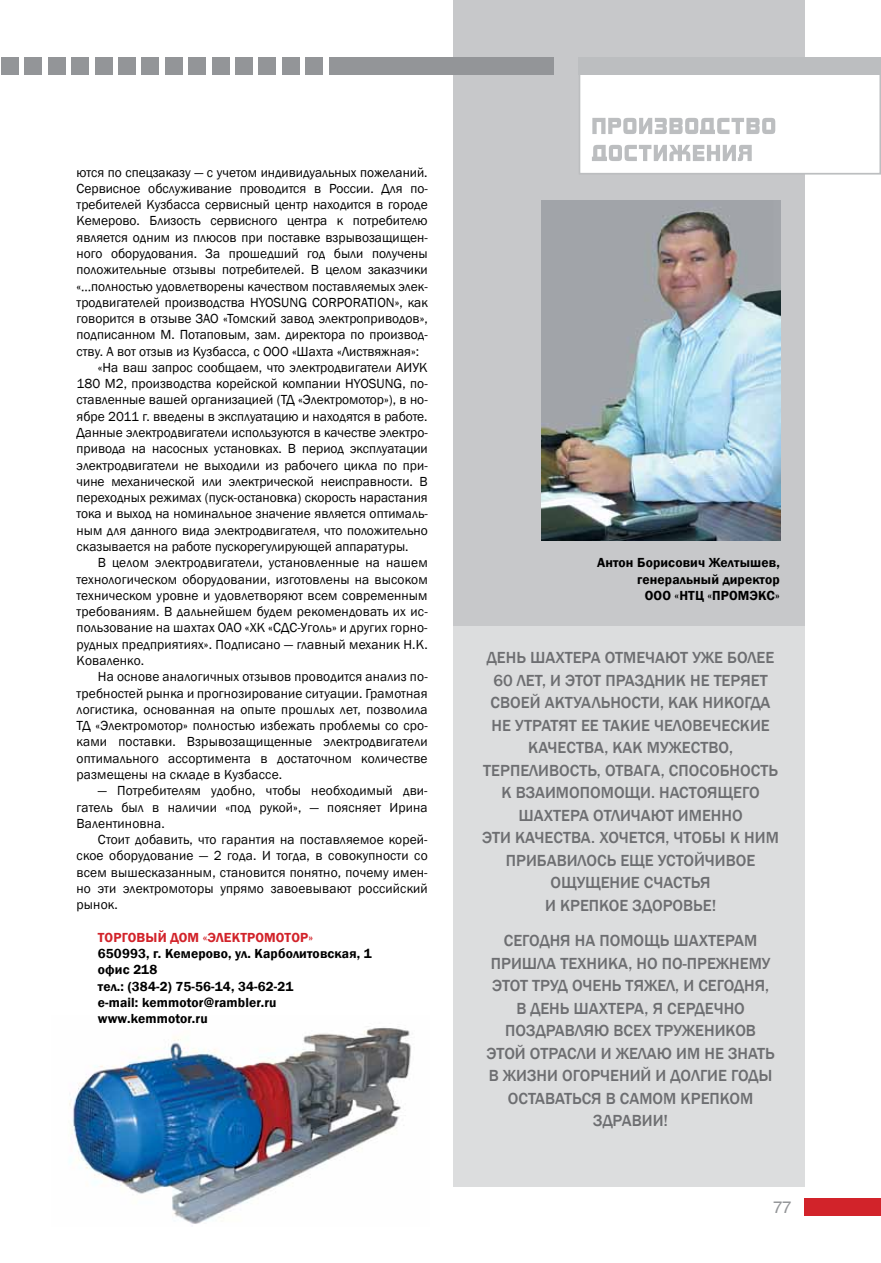
<style>
.page{position:relative;width:881px;height:1263px;background:#fff}
.page>*{position:absolute;margin:0;border:0;box-sizing:border-box;transform-origin:0 0}
.t1{font:500 16.5px/22.5px "Franklin Gothic";color:#6d6e71;text-align:center}
.t2{font:16.5px "Helios";color:#939598}
.t3{font:13.5px/16.4px "Franklin Gothic";color:#000;text-align:justify}
.t4{font:600 13.5px/16.4px "Franklin Gothic";letter-spacing:.01em;color:#000}
.t5{font:600 13.5px "Franklin Gothic";color:#d2232a}
</style>
<div class="page">
<div style="left:453px;top:1px;width:351px;height:1185px;background:#dcddde"></div>
<div style="left:453px;top:0;width:351px;height:625px;background:#c7c8ca"></div>
<img style="left:69px;top:1028px;width:342px;height:196px">
<div style="left:579px;top:58px;width:300px;height:116px;background:#fff"></div>
<div style="left:578px;top:57px;width:302px;height:117px;border:2px solid #bcbec0"></div>
<div style="left:329px;top:58px;width:224px;height:17px;background:#939598"></div>
<div style="left:1px;top:58px;width:17px;height:17px;background:#939598"></div>
<div style="left:578px;top:58px;width:302px;height:17px;background:#bcbec0"></div>
<svg style="left:592px;top:145px;width:159px;height:16px"></svg>
<svg style="left:592px;top:118px;width:183px;height:16px"></svg>
<div style="left:804px;top:1198px;width:76px;height:17px;background:#d2232a"></div>
<div style="left:25px;top:58px;width:17px;height:17px;background:#939598"></div>
<div style="left:48px;top:58px;width:17px;height:17px;background:#939598"></div>
<div style="left:72px;top:58px;width:17px;height:17px;background:#939598"></div>
<div style="left:95px;top:58px;width:17px;height:17px;background:#939598"></div>
<div style="left:118px;top:58px;width:17px;height:17px;background:#939598"></div>
<div style="left:142px;top:58px;width:17px;height:17px;background:#939598"></div>
<div style="left:165px;top:58px;width:17px;height:17px;background:#939598"></div>
<div style="left:188px;top:58px;width:17px;height:17px;background:#939598"></div>
<div style="left:212px;top:58px;width:17px;height:17px;background:#939598"></div>
<div style="left:235px;top:58px;width:17px;height:17px;background:#939598"></div>
<div style="left:259px;top:58px;width:17px;height:17px;background:#939598"></div>
<div style="left:282px;top:58px;width:17px;height:17px;background:#939598"></div>
<div style="left:305px;top:58px;width:17px;height:17px;background:#939598"></div>
<img style="left:541px;top:201px;width:239px;height:339px">
<p class="t3" style="left:77px;top:164px;width:352px">ются по спецзаказу — с учетом индивидуальных пожеланий.</p>
<p class="t3" style="left:77px;top:180px;width:352px">Сервисное обслуживание проводится в России. Для по-</p>
<p class="t3" style="left:77px;top:197px;width:352px">требителей Кузбасса сервисный центр находится в городе</p>
<p class="t3" style="left:77px;top:213px;width:352px">Кемерово. Близость сервисного центра к потребителю</p>
<p class="t3" style="left:77px;top:229px;width:352px">является одним из плюсов при поставке взрывозащищен-</p>
<p class="t3" style="left:77px;top:246px;width:352px">ного оборудования. За прошедший год были получены</p>
<p class="t3" style="left:77px;top:262px;width:352px">положительные отзывы потребителей. В целом заказчики</p>
<p class="t3" style="left:77px;top:278px;width:352px">«…полностью удовлетворены качеством поставляемых элек-</p>
<p class="t3" style="left:77px;top:294px;width:352px">тродвигателей производства HYOSUNG CORPORATION», как</p>
<p class="t3" style="left:77px;top:311px;width:352px">говорится в отзыве ЗАО «Томский завод электроприводов»,</p>
<p class="t3" style="left:77px;top:327px;width:352px">подписанном М. Потаповым, зам. директора по производ-</p>
<p class="t3" style="left:77px;top:343px;width:344px">ству. А вот отзыв из Кузбасса, с ООО «Шахта «Листвяжная»:</p>
<p class="t3" style="left:98px;top:359px;width:331px">«На ваш запрос сообщаем, что электродвигатели АИУК</p>
<p class="t3" style="left:77px;top:376px;width:352px">180 М2, производства корейской компании HYOSUNG, по-</p>
<p class="t3" style="left:77px;top:392px;width:352px">ставленные вашей организацией (ТД «Электромотор»), в но-</p>
<p class="t3" style="left:77px;top:408px;width:352px">ябре 2011 г. введены в эксплуатацию и находятся в работе.</p>
<p class="t3" style="left:77px;top:425px;width:352px">Данные электродвигатели используются в качестве электро-</p>
<p class="t3" style="left:77px;top:441px;width:352px">привода на насосных установках. В период эксплуатации</p>
<p class="t3" style="left:77px;top:457px;width:352px">электродвигатели не выходили из рабочего цикла по при-</p>
<p class="t3" style="left:77px;top:473px;width:352px">чине механической или электрической неисправности. В</p>
<p class="t3" style="left:77px;top:490px;width:352px">переходных режимах (пуск-остановка) скорость нарастания</p>
<p class="t3" style="left:77px;top:506px;width:352px">тока и выход на номинальное значение является оптималь-</p>
<p class="t3" style="left:77px;top:522px;width:352px">ным для данного вида электродвигателя, что положительно</p>
<p class="t3" style="left:77px;top:539px;width:333px">сказывается на работе пускорегулирующей аппаратуры.</p>
<p class="t3" style="left:98px;top:555px;width:331px">В целом электродвигатели, установленные на нашем</p>
<p class="t3" style="left:77px;top:571px;width:352px">технологическом оборудовании, изготовлены на высоком</p>
<p class="t3" style="left:77px;top:587px;width:352px">техническом уровне и удовлетворяют всем современным</p>
<p class="t3" style="left:77px;top:604px;width:352px">требованиям. В дальнейшем будем рекомендовать их ис-</p>
<p class="t3" style="left:77px;top:620px;width:352px">пользование на шахтах ОАО «ХК «СДС-Уголь» и других горно-</p>
<p class="t3" style="left:77px;top:636px;width:352px">рудных предприятиях». Подписано — главный механик Н.К.</p>
<p class="t3" style="left:77px;top:653px;width:69px">Коваленко.</p>
<p class="t3" style="left:98px;top:669px;width:331px">На основе аналогичных отзывов проводится анализ по-</p>
<p class="t3" style="left:77px;top:685px;width:352px">требностей рынка и прогнозирование ситуации. Грамотная</p>
<p class="t3" style="left:77px;top:701px;width:352px">логистика, основанная на опыте прошлых лет, позволила</p>
<p class="t3" style="left:77px;top:718px;width:352px">ТД «Электромотор» полностью избежать проблемы со сро-</p>
<p class="t3" style="left:77px;top:734px;width:352px">ками поставки. Взрывозащищенные электродвигатели</p>
<p class="t3" style="left:77px;top:750px;width:352px">оптимального ассортимента в достаточном количестве</p>
<p class="t3" style="left:77px;top:767px;width:207px">размещены на складе в Кузбассе.</p>
<p class="t3" style="left:77px;top:783px;width:352px;text-indent:21px">— Потребителям удобно, чтобы необходимый дви&shy;гатель был в наличии «под рукой», — поясняет Ирина Валентиновна.</p>
<p class="t3" style="left:77px;top:832px;width:352px;text-indent:21px">Стоит добавить, что гарантия на поставляемое корей&shy;ское оборудование — 2 года. И тогда, в совокупности со всем вышесказанным, становится понятно, почему имен&shy;но эти электромоторы упрямо завоевывают российский рынок.</p>
<p class="t5" style="left:98px;top:929px;width:17px">Торговы</p>
<p class="t5" style="left:158px;top:929px;width:68px">й Дом «Электромотор</p>
<p class="t5" style="left:308px;top:929px;width:6px">»</p>
<p class="t4" style="left:98px;top:945px;width:275px">650993, г. Кемерово, ул. Карболитовская, 1 офис 218<br>тел.: (384-2) 75-56-14, 34-62-21<br>e-mail: kemmotor@rambler.ru www.kemmotor.ru</p>
<p class="t4" style="left:596px;top:555px;width:184px;text-align:right">Антон Борисович Желтышев, генеральный директор<br>ООО «НТЦ «ПРОМЭКС»</p>
<p class="t1" style="left:482px;top:647px;width:298px">День шахтера отмечают уже более<br>60 лет, и этот праздник не теряет своей актуальности, как никогда не утратят ее такие человеческие качества, как мужество, терпеливость, отвага, способность к взаимопомощи. Настоящего шахтера отличают именно<br>эти качества. Хочется, чтобы к ним прибавилось еще устойчивое ощущение счастья<br>и крепкое здоровье!</p>
<p class="t1" style="left:486px;top:930px;width:289px">Сегодня на помощь шахтерам пришла техника, но по-прежнему этот труд очень тяжел, и сегодня, в День шахтера, я сердечно поздравляю всех тружеников этой отрасли и желаю им не знать в жизни огорчений и долгие годы оставаться в самом крепком здравии!</p>
<p class="t2" style="left:772px;top:1197px;width:20px">77</p>
</div>
